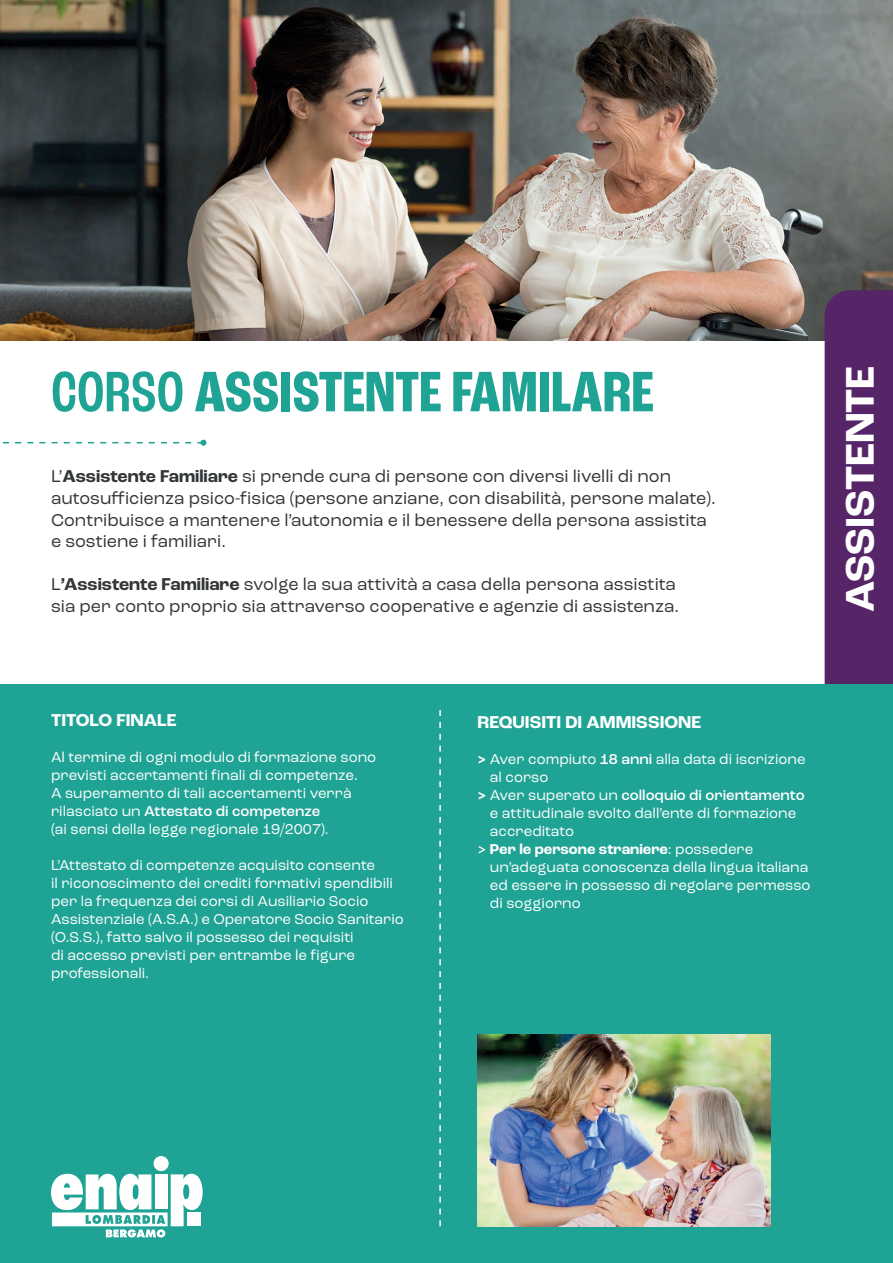
<style>
.page{position:relative;width:893px;height:1263px;background:#fff}
.page>*{position:absolute;margin:0;border:0;box-sizing:border-box;transform-origin:0 0}
.t1{font:700 condensed 60px "Roc Grotesk";color:#1fa395}
.t2{font:700 42px "Roc Grotesk";color:#fff}
.t3{font:18px/21.6px "Roc Grotesk";color:#333638}
.t4{font:700 18px "Roc Grotesk";color:#fff}
.t5{font:15px/18px "Roc Grotesk";color:#fff}
.t6{font:500 15px "Roc Grotesk";color:#fff}
.t7{font:700 15px "Roc Grotesk";color:#fff}
.s1{font-weight:500}
.s2{font-weight:700}
.s3{font-weight:400}
</style>
<div class="page">
<img style="left:0;top:0;width:893px;height:340px">
<svg style="left:3px;top:440px;width:203px;height:6px"></svg>
<div style="left:825px;top:290px;width:68px;height:394px;background:#552568"></div>
<div style="left:0;top:684px;width:893px;height:579px;background:#1fa395"></div>
<img style="left:477px;top:1035px;width:294px;height:191px">
<svg style="left:439px;top:710px;width:2px;height:516px"></svg>
<div style="left:154px;top:1156px;width:15px;height:15px;background:#fff;border-radius:50%"></div>
<svg style="left:51px;top:1174px;width:152px;height:63px"></svg>
<p class="t1" style="left:51px;top:356px;width:604px"><span class="s1">CORSO</span> ASSISTENTE FAMILARE</p>
<p class="t3" style="left:51px;top:466px;width:666px">L’<span class="s2">Assistente Familiare</span> si prende cura di persone con diversi livelli di non autosufficienza psico-fisica (persone anziane, con disabilità, persone malate).<br>Contribuisce a mantenere l’autonomia e il benessere della persona assistita</p>
<p class="t3" style="left:51px;top:530px;width:176px">e sostiene i familiari.</p>
<p class="t3" style="left:51px;top:574px;width:626px">L<span class="s2">’Assistente Familiare</span> svolge la sua attività a casa della persona assistita</p>
<p class="t3" style="left:51px;top:595px;width:629px">sia per conto proprio sia attraverso cooperative e agenzie di assistenza.</p>
<p class="t2" style="left:834px;top:612px;width:248px;rotate:-90deg">ASSISTENTE</p>
<p class="t4" style="left:51px;top:709px;width:127px">TITOLO FINALE</p>
<p class="t5" style="left:51px;top:748px;width:327px">Al termine di ogni modulo di formazione sono previsti accertamenti finali di competenze.</p>
<p class="t5" style="left:51px;top:784px;width:302px">A superamento di tali accertamenti verrà rilasciato un <span class="s1">Attestato di competenze</span></p>
<p class="t5" style="left:51px;top:820px;width:279px">(ai sensi della legge regionale 19/2007).</p>
<p class="t5" style="left:51px;top:856px;width:326px">L’Attestato di competenze acquisito consente</p>
<p class="t5" style="left:51px;top:874px;width:354px">il riconoscimento dei crediti formativi spendibili per la frequenza dei corsi di Ausiliario Socio Assistenziale (A.S.A.) e Operatore Socio Sanitario (O.S.S.), fatto salvo il possesso dei requisiti<br>di accesso previsti per entrambe le figure professionali.</p>
<p class="t4" style="left:477px;top:711px;width:225px">REQUISITI DI AMMISSIONE</p>
<p class="t5" style="left:477px;top:750px;width:330px"><span class="s2">&gt;</span> Aver compiuto <span class="s1">18 anni</span> alla data di iscrizione</p>
<p class="t5" style="left:490px;top:768px;width:60px">al corso</p>
<p class="t6" style="left:477px;top:786px;width:329px"><span class="s2">&gt;</span> <span class="s3">Aver superato un</span> colloquio di orientamento</p>
<p class="t5" style="left:490px;top:804px;width:308px">e attitudinale svolto dall’ente di formazione</p>
<p class="t5" style="left:490px;top:822px;width:86px">accreditato</p>
<p class="t7" style="left:477px;top:840px;width:277px"><span class="s1">&gt;</span> Per le persone straniere<span class="s3">: possedere</span></p>
<p class="t5" style="left:490px;top:858px;width:320px">un’adeguata conoscenza della lingua italiana</p>
<p class="t5" style="left:490px;top:876px;width:322px">ed essere in possesso di regolare permesso</p>
<p class="t5" style="left:490px;top:894px;width:92px">di soggiorno</p>
</div>
